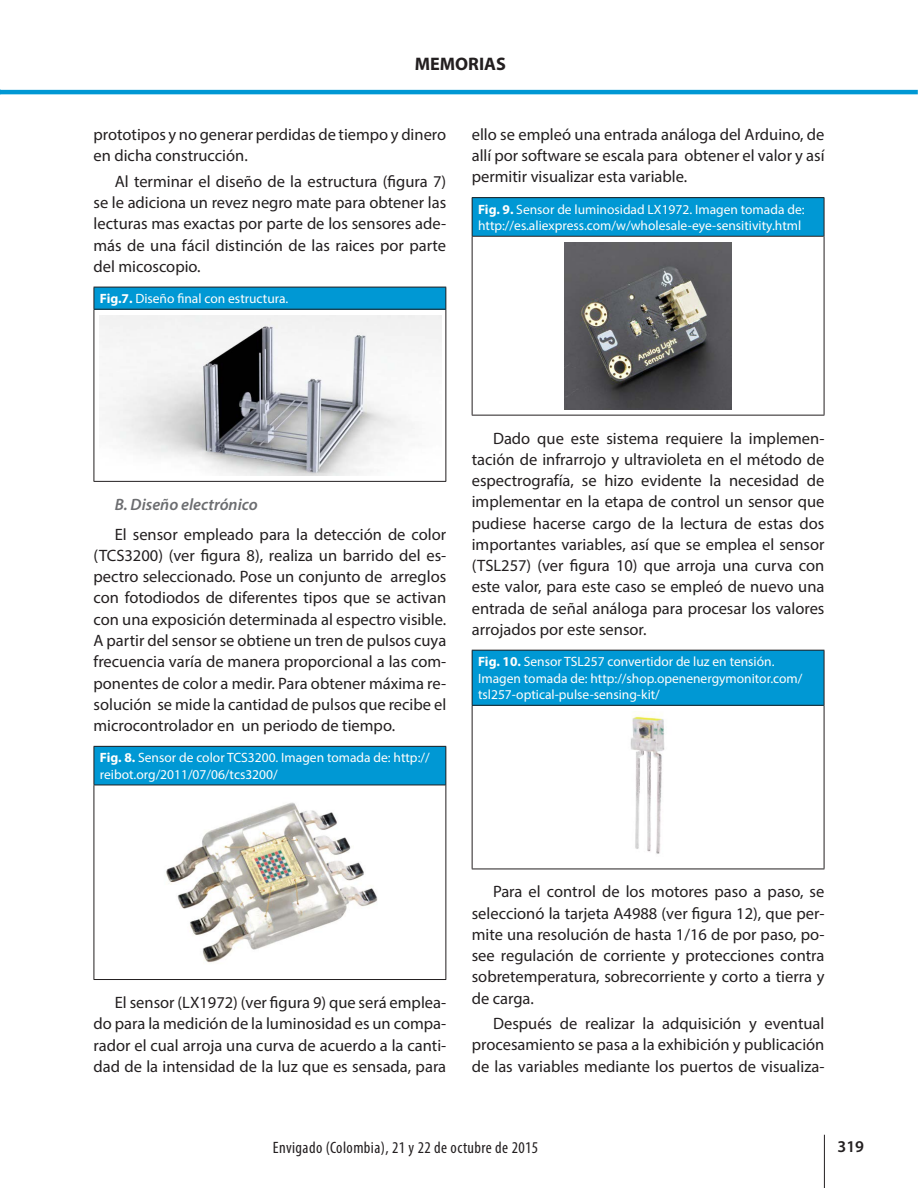
<style>
.page{position:relative;width:918px;height:1188px;background:#fff}
.page>*{position:absolute;margin:0;border:0;box-sizing:border-box;transform-origin:0 0}
.t1{font:700 18.15px "Myriad Pro";color:#231f20}
.t2{font:16.5px/21.3px "Myriad Pro";color:#231f20;text-align:justify}
.t3{font:condensed 16.5px "Myriad Pro";letter-spacing:.025em;color:#231f20}
.t4{font:italic 600 16.5px "Myriad Pro";color:#6c6d70}
.t5{font:600 16.5px "Myriad Pro";color:#231f20}
.t6{font:13.5px/16.5px "Myriad Pro";color:#fffefc}
.s1{font-weight:700}
</style>
<div class="page">
<hr style="left:0;top:90px;width:918px;height:4px;background:#0098d4">
<hr style="left:824px;top:1135px;width:1px;height:53px;background:#231f20">
<div style="left:94px;top:287px;width:352px;height:22px;background:#0098d4"></div>
<hr style="left:94px;top:287px;width:352px;height:1px;background:#231f20">
<svg style="left:94px;top:287px;width:1px;height:22px"></svg>
<hr style="left:94px;top:309px;width:351px;height:1px;background:#231f20">
<svg style="left:445px;top:287px;width:1px;height:22px"></svg>
<hr style="left:94px;top:310px;width:1px;height:171px;background:#231f20">
<hr style="left:445px;top:309px;width:1px;height:172px;background:#231f20">
<hr style="left:94px;top:481px;width:352px;height:1px;background:#231f20">
<img style="left:100px;top:315px;width:342px;height:160px">
<div style="left:94px;top:746px;width:352px;height:39px;background:#0098d4"></div>
<hr style="left:94px;top:746px;width:352px;height:1px;background:#231f20">
<hr style="left:94px;top:747px;width:1px;height:38px;background:#231f20">
<hr style="left:94px;top:785px;width:351px;height:1px;background:#231f20">
<hr style="left:445px;top:747px;width:1px;height:38px;background:#231f20">
<hr style="left:94px;top:785px;width:1px;height:194px;background:#231f20">
<hr style="left:445px;top:785px;width:1px;height:194px;background:#231f20">
<hr style="left:94px;top:979px;width:352px;height:1px;background:#231f20">
<img style="left:166px;top:802px;width:212px;height:161px">
<div style="left:472px;top:198px;width:352px;height:38px;background:#0098d4"></div>
<hr style="left:472px;top:197px;width:352px;height:1px;background:#231f20">
<hr style="left:472px;top:198px;width:1px;height:38px;background:#231f20">
<hr style="left:472px;top:236px;width:352px;height:1px;background:#231f20">
<hr style="left:824px;top:198px;width:1px;height:38px;background:#231f20">
<hr style="left:472px;top:237px;width:1px;height:178px;background:#231f20">
<hr style="left:824px;top:236px;width:1px;height:179px;background:#231f20">
<hr style="left:472px;top:415px;width:352px;height:1px;background:#231f20">
<img style="left:565px;top:242px;width:167px;height:167px">
<div style="left:472px;top:650px;width:352px;height:55px;background:#0098d4"></div>
<hr style="left:472px;top:650px;width:352px;height:1px;background:#231f20">
<hr style="left:472px;top:651px;width:1px;height:54px;background:#231f20">
<hr style="left:472px;top:705px;width:352px;height:1px;background:#231f20">
<hr style="left:824px;top:651px;width:1px;height:54px;background:#231f20">
<hr style="left:472px;top:706px;width:1px;height:163px;background:#231f20">
<hr style="left:824px;top:705px;width:1px;height:164px;background:#231f20">
<hr style="left:472px;top:869px;width:352px;height:1px;background:#231f20">
<img style="left:630px;top:711px;width:35px;height:143px">
<p class="t1" style="left:415px;top:52px;width:93px">MEMORIAS</p>
<p class="t2" style="left:94px;top:123px;width:354px">prototipos y no generar perdidas de tiempo y dinero en dicha construcción.</p>
<p class="t2" style="left:94px;top:170px;width:354px;text-indent:21px">Al terminar el diseño de la estructura (figura 7) se le adiciona un revez negro mate para obtener las lecturas mas exactas por parte de los sensores ade&shy;más de una fácil distinción de las raices por parte del micoscopio.</p>
<p class="t6" style="left:100px;top:290px;width:190px"><span class="s1">Fig.7.</span> Diseño final con estructura.</p>
<p class="t2" style="left:472px;top:123px;width:354px">ello se empleó una entrada análoga del Arduino, de allí por software se escala para obtener el valor y así permitir visualizar esta variable.</p>
<p class="t6" style="left:478px;top:201px;width:328px"><span class="s1">Fig. 9.</span> Sensor de luminosidad LX1972. Imagen tomada de: http://es.aliexpress.com/w/wholesale-eye-sensitivity.html</p>
<p class="t4" style="left:115px;top:494px;width:144px">B. Diseño electrónico</p>
<p class="t2" style="left:94px;top:523px;width:354px;text-indent:21px">El sensor empleado para la detección de color (TCS3200) (ver figura 8), realiza un barrido del es&shy;pectro seleccionado. Pose un conjunto de arreglos con fotodiodos de diferentes tipos que se activan con una exposición determinada al espectro visible.<br>A partir del sensor se obtiene un tren de pulsos cuya frecuencia varía de manera proporcional a las com&shy;ponentes de color a medir. Para obtener máxima re&shy;solución se mide la cantidad de pulsos que recibe el microcontrolador en un periodo de tiempo.</p>
<p class="t6" style="left:100px;top:749px;width:331px"><span class="s1">Fig. 8.</span> Sensor de color TCS3200. Imagen tomada de: http:// reibot.org/2011/07/06/tcs3200/</p>
<p class="t2" style="left:472px;top:427px;width:354px;text-indent:21px">Dado que este sistema requiere la implemen&shy;tación de infrarrojo y ultravioleta en el método de espectrografía, se hizo evidente la necesidad de implementar en la etapa de control un sensor que pudiese hacerse cargo de la lectura de estas dos importantes variables, así que se emplea el sensor (TSL257) (ver figura 10) que arroja una curva con este valor, para este caso se empleó de nuevo una entrada de señal análoga para procesar los valores arrojados por este sensor.</p>
<p class="t6" style="left:478px;top:653px;width:326px"><span class="s1">Fig. 10.</span> Sensor TSL257 convertidor de luz en tensión.<br>Imagen tomada de: http://shop.openenergymonitor.com/ tsl257-optical-pulse-sensing-kit/</p>
<p class="t2" style="left:94px;top:991px;width:354px;text-indent:21px">El sensor (LX1972) (ver figura 9) que será emplea&shy;do para la medición de la luminosidad es un compa&shy;rador el cual arroja una curva de acuerdo a la canti&shy;dad de la intensidad de la luz que es sensada, para</p>
<p class="t2" style="left:472px;top:881px;width:354px;text-indent:21px">Para el control de los motores paso a paso, se seleccionó la tarjeta A4988 (ver figura 12), que per&shy;mite una resolución de hasta 1/16 de por paso, po&shy;see regulación de corriente y protecciones contra sobretemperatura, sobrecorriente y corto a tierra y de carga.</p>
<p class="t2" style="left:472px;top:1013px;width:354px;text-indent:21px">Después de realizar la adquisición y eventual procesamiento se pasa a la exhibición y publicación de las variables mediante los puertos de visualiza-</p>
<p class="t3" style="left:273px;top:1138px;width:267px">Envigado (Colombia), 21 y 22 de octubre de 2015</p>
<p class="t5" style="left:838px;top:1136px;width:28px">319</p>
</div>
